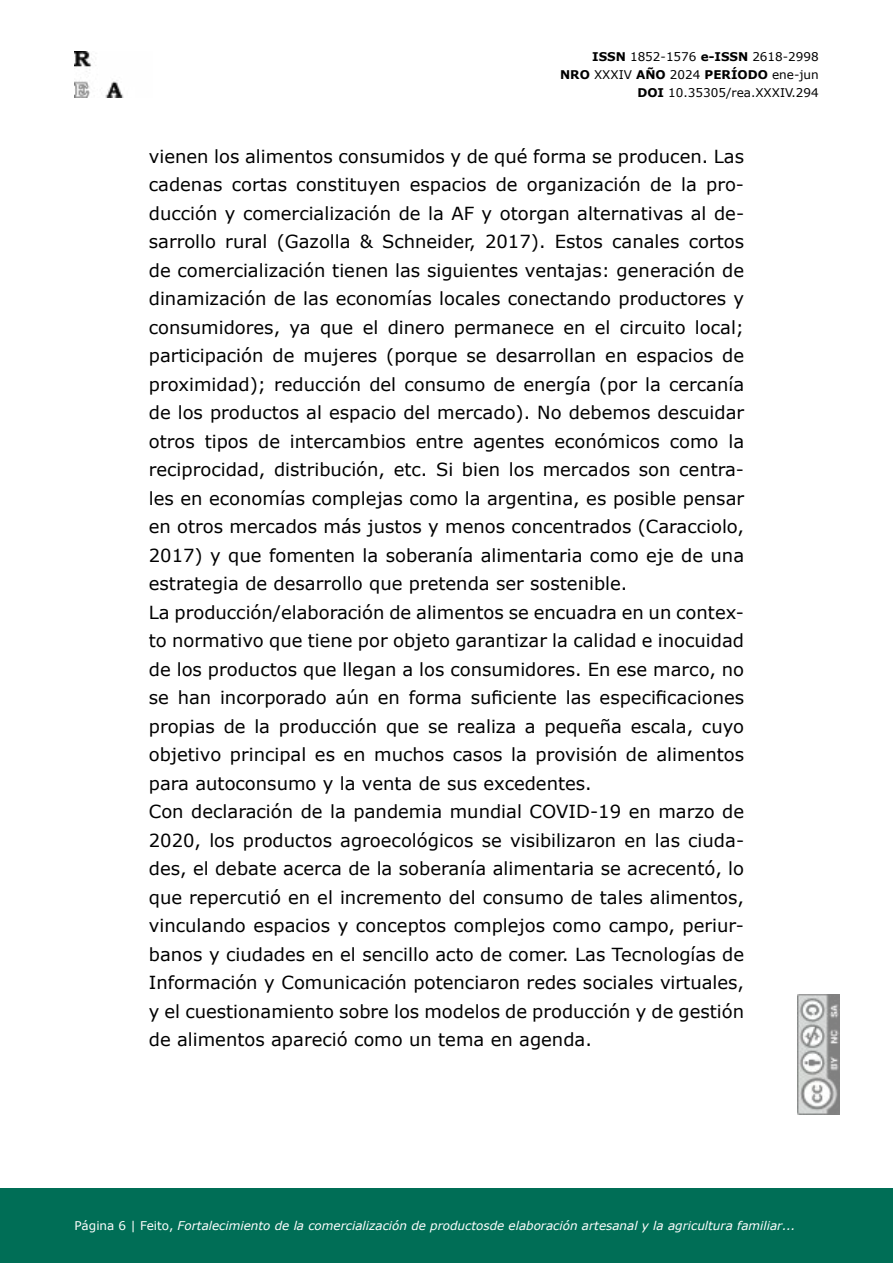
<style>
.page{position:relative;width:893px;height:1263px;background:#fff}
.page>*{position:absolute;margin:0;border:0;box-sizing:border-box;transform-origin:0 0}
.t1{font:18px/28.5px "Verdana";color:#000}
.t2{font:italic 12px "Verdana";color:#fff}
.t3{font:12px/18px "Verdana";color:#000;text-align:right}
.s1{font-weight:700}
.s2{font-style:normal}
</style>
<div class="page">
<img style="left:798px;top:994px;width:42px;height:120px">
<div style="left:0;top:1188px;width:893px;height:75px;background:#006e56"></div>
<img style="left:74px;top:52px;width:50px;height:45px">
<p class="t3" style="left:560px;top:48px;width:260px"><span class="s1">ISSN</span> 1852-1576 <span class="s1">e-ISSN</span> 2618-2998<br><span class="s1">NRO</span> XXXIV <span class="s1">AÑO</span> 2024 <span class="s1">PERÍODO</span> ene-jun<br><span class="s1">DOI</span> 10.35305/rea.XXXIV.294</p>
<p class="t1" style="left:149px;top:142px;width:597px">vienen los alimentos consumidos y de qué forma se producen. Las cadenas cortas constituyen espacios de organización de la pro&shy;ducción y comercialización de la AF y otorgan alternativas al de&shy;sarrollo rural (Gazolla &amp; Schneider, 2017). Estos canales cortos de comercialización tienen las siguientes ventajas: generación de dinamización de las economías locales conectando productores y consumidores, ya que el dinero permanece en el circuito local; participación de mujeres (porque se desarrollan en espacios de proximidad); reducción del consumo de energía (por la cercanía de los productos al espacio del mercado). No debemos descuidar otros tipos de intercambios entre agentes económicos como la reciprocidad, distribución, etc. Si bien los mercados son centra&shy;les en economías complejas como la argentina, es posible pensar en otros mercados más justos y menos concentrados (Caracciolo, 2017) y que fomenten la soberanía alimentaria como eje de una estrategia de desarrollo que pretenda ser sostenible.<br>La producción/elaboración de alimentos se encuadra en un contex&shy;to normativo que tiene por objeto garantizar la calidad e inocuidad de los productos que llegan a los consumidores. En ese marco, no se han incorporado aún en forma suficiente las especificaciones propias de la producción que se realiza a pequeña escala, cuyo objetivo principal es en muchos casos la provisión de alimentos para autoconsumo y la venta de sus excedentes.<br>Con declaración de la pandemia mundial COVID-19 en marzo de 2020, los productos agroecológicos se visibilizaron en las ciuda&shy;des, el debate acerca de la soberanía alimentaria se acrecentó, lo que repercutió en el incremento del consumo de tales alimentos, vinculando espacios y conceptos complejos como campo, periur&shy;banos y ciudades en el sencillo acto de comer. Las Tecnologías de Información y Comunicación potenciaron redes sociales virtuales, y el cuestionamiento sobre los modelos de producción y de gestión de alimentos apareció como un tema en agenda.</p>
<p class="t2" style="left:74px;top:1217px;width:723px"><span class="s2">Página 6 | Feito,</span> Fortalecimiento de la comercialización de productosde elaboración artesanal y la agricultura familiar...</p>
</div>
